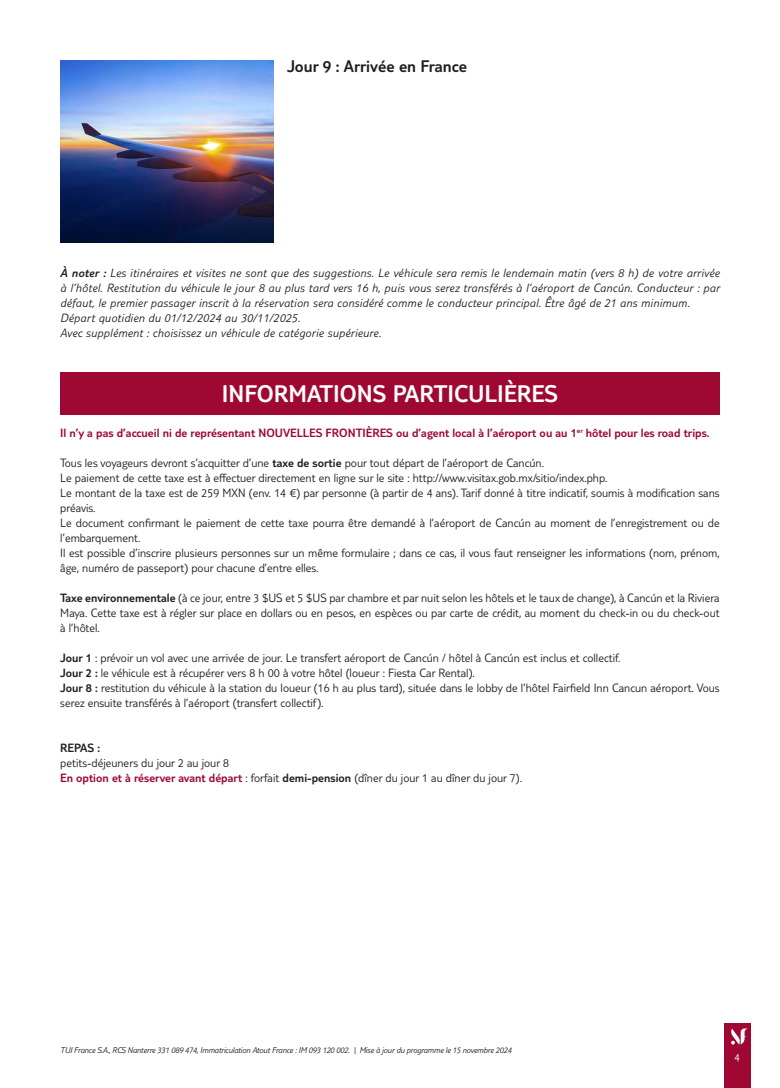
<style>
.page{position:relative;width:780px;height:1088px;background:#fff}
.page>*{position:absolute;margin:0;border:0;box-sizing:border-box;transform-origin:0 0}
.t1{font:300 25px "TUI Type";color:#fff}
.t2{font:300 17.5px "TUI Type";color:#231f20}
.t3{font:300 12.5px/15px "TUI Type";color:#231f20}
.t4{font:italic 300 12.5px/15px "TUI Type";letter-spacing:.02em;color:#231f20}
.t5{font:300 12.5px "TUI Type";color:#9e0832}
.t6{font:300 12.5px "TUI Type";color:#231f20}
.t7{font:300 11.25px "TUI Type";color:#fff}
.t8{font:italic 300 8.75px "TUI Type";letter-spacing:-.02em;color:#231f20}
.s1{font-style:inherit}
.s2{color:#9e0832}
</style>
<div class="page">
<div style="left:724px;top:1023px;width:26px;height:65px;background:#9e0832"></div>
<svg style="left:731px;top:1028px;width:17px;height:16px"></svg>
<img style="left:60px;top:60px;width:213px;height:182px">
<div style="left:60px;top:373px;width:659px;height:42px;background:#9e0832"></div>
<h2 class="t2" style="left:287px;top:56px;width:181px">Jour 9 : Arrivée en France</h2>
<p class="t4" style="left:60px;top:265px;width:661px"><span class="s1">À noter :</span> Les itinéraires et visites ne sont que des suggestions. Le véhicule sera remis le lendemain matin (vers 8 h) de votre arrivée à l’hôtel. Restitution du véhicule le jour 8 au plus tard vers 16 h, puis vous serez transférés à l’aéroport de Cancún. Conducteur : par défaut, le premier passager inscrit à la réservation sera considéré comme le conducteur principal. Être âgé de 21 ans minimum.<br>Départ quotidien du 01/12/2024 au 30/11/2025.<br>Avec supplément : choisissez un véhicule de catégorie supérieure.</p>
<h1 class="t1" style="left:222px;top:380px;width:337px">INFORMATIONS PARTICULIÈRES</h1>
<p class="t5" style="left:60px;top:426px;width:650px">Il n’y a pas d’accueil ni de représentant NOUVELLES FRONTIÈRES ou d’agent local à l’aéroport ou au 1<sup>er</sup> hôtel pour les road trips.</p>
<p class="t3" style="left:60px;top:455px;width:661px">Tous les voyageurs devront s’acquitter d’une <span class="s1">taxe de sortie</span> pour tout départ de l’aéroport de Cancún.<br>Le paiement de cette taxe est à effectuer directement en ligne sur le site : http://www.visitax.gob.mx/sitio/index.php.<br>Le montant de la taxe est de 259 MXN (env. 14 €) par personne (à partir de 4 ans). Tarif donné à titre indicatif, soumis à modification sans préavis.<br>Le document confirmant le paiement de cette taxe pourra être demandé à l’aéroport de Cancún au moment de l’enregistrement ou de l’embarquement.<br>Il est possible d’inscrire plusieurs personnes sur un même formulaire ; dans ce cas, il vous faut renseigner les informations (nom, prénom, âge, numéro de passeport) pour chacune d’entre elles.</p>
<p class="t3" style="left:60px;top:590px;width:661px;text-align:justify"><span class="s1">Taxe environnementale</span> (à ce jour, entre 3 $US et 5 $US par chambre et par nuit selon les hôtels et le taux de change), à Cancún et la Riviera Maya. Cette taxe est à régler sur place en dollars ou en pesos, en espèces ou par carte de crédit, au moment du check-in ou du check-out à l’hôtel.</p>
<p class="t3" style="left:60px;top:650px;width:660px"><span class="s1">Jour 1</span> : prévoir un vol avec une arrivée de jour. Le transfert aéroport de Cancún / hôtel à Cancún est inclus et collectif.<br><span class="s1">Jour 2 :</span> le véhicule est à récupérer vers 8 h 00 à votre hôtel (loueur : Fiesta Car Rental).<br><span class="s1">Jour 8 :</span> restitution du véhicule à la station du loueur (16 h au plus tard), située dans le lobby de l’hôtel Fairfield Inn Cancun aéroport. Vous serez ensuite transférés à l’aéroport (transfert collectif).</p>
<p class="t6" style="left:60px;top:741px;width:41px">REPAS :</p>
<p class="t3" style="left:60px;top:755px;width:463px">petits-déjeuners du jour 2 au jour 8<br><span class="s2">En option et à réserver avant départ</span> : forfait <span class="s1">demi-pension</span> (dîner du jour 1 au dîner du jour 7).</p>
<p class="t8" style="left:60px;top:1045px;width:452px">TUI France S.A., RCS Nanterre 331 089 474, Immatriculation Atout France : IM 093 120 002. | Mise à jour du programme le 15 novembre 2024</p>
<p class="t7" style="left:734px;top:1050px;width:7px">4</p>
</div>
